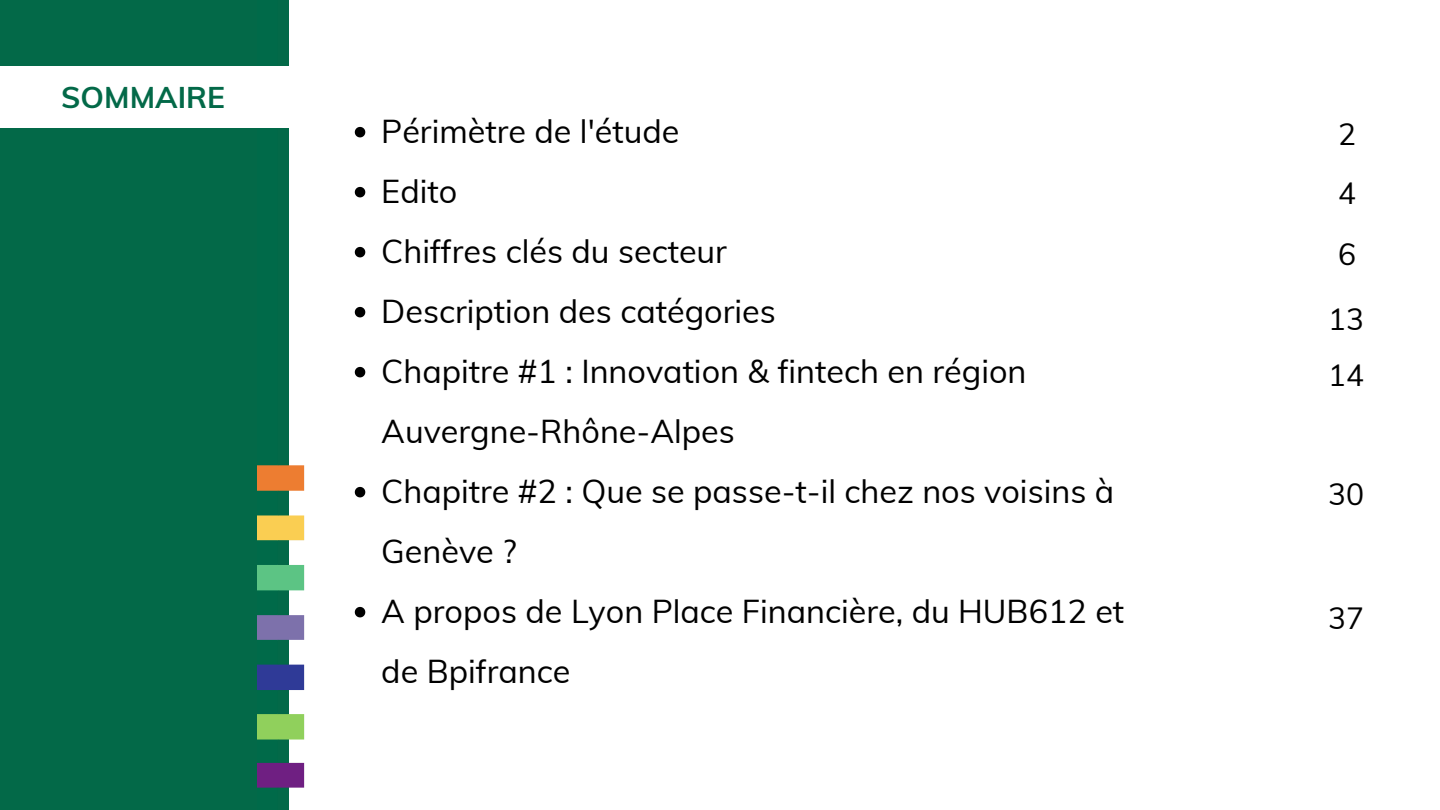
<style>
.page{position:relative;width:1440px;height:810px;background:#fff}
.page>*{position:absolute;margin:0;border:0;box-sizing:border-box;transform-origin:0 0}
.t1{font:32.4px/60px "Muli";color:#000}
.t2{font:30px "Muli";color:#000}
.t3{font:700 30px "Muli";color:#036948}
</style>
<div class="page">
<div style="left:0;top:0;width:288px;height:810px;background:#036948"></div>
<img style="left:257px;top:0;width:48px;height:810px">
<div style="left:0;top:66px;width:321px;height:62px;background:#fff"></div>
<svg style="left:355px;top:127px;width:10px;height:10px"></svg>
<svg style="left:355px;top:187px;width:10px;height:10px"></svg>
<svg style="left:355px;top:247px;width:10px;height:10px"></svg>
<svg style="left:355px;top:307px;width:10px;height:10px"></svg>
<svg style="left:355px;top:367px;width:10px;height:10px"></svg>
<svg style="left:355px;top:487px;width:10px;height:10px"></svg>
<svg style="left:355px;top:607px;width:10px;height:10px"></svg>
<p class="t3" style="left:61px;top:78px;width:165px">SOMMAIRE</p>
<p class="t1" style="left:381px;top:100px;width:300px">Périmètre de l'étude</p>
<p class="t1" style="left:381px;top:160px;width:77px">Edito</p>
<p class="t1" style="left:381px;top:220px;width:347px">Chiffres clés du secteur</p>
<p class="t1" style="left:381px;top:280px;width:396px">Description des catégories</p>
<p class="t1" style="left:381px;top:340px;width:647px">Chapitre #1 : Innovation &amp; fintech en région<br>Auvergne-Rhône-Alpes</p>
<p class="t1" style="left:381px;top:460px;width:734px">Chapitre #2 : Que se passe-t-il chez nos voisins à<br>Genève ?</p>
<p class="t1" style="left:381px;top:580px;width:744px">A propos de Lyon Place Financière, du HUB612 et de Bpifrance</p>
<p class="t2" style="left:1338px;top:115px;width:19px">2</p>
<p class="t2" style="left:1338px;top:174px;width:19px">4</p>
<p class="t2" style="left:1338px;top:235px;width:19px">6</p>
<p class="t2" style="left:1328px;top:299px;width:37px">13</p>
<p class="t2" style="left:1328px;top:356px;width:37px">14</p>
<p class="t2" style="left:1328px;top:475px;width:37px">30</p>
<p class="t2" style="left:1328px;top:599px;width:37px">37</p>
</div>
